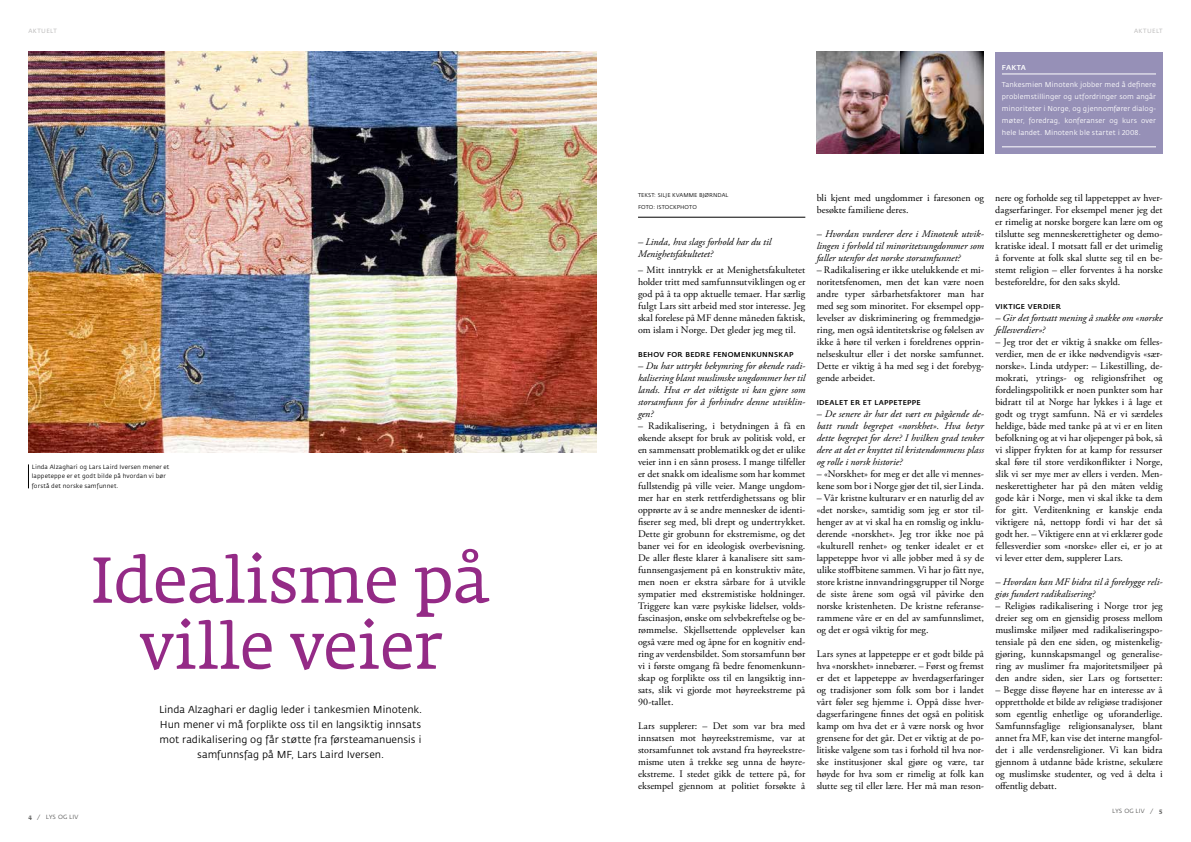
<style>
.page{position:relative;width:1191px;height:842px;background:#fff}
.page>*{position:absolute;margin:0;border:0;box-sizing:border-box;transform-origin:0 0}
.t1{font:64px/66px "Fedra Serif A";letter-spacing:-.01em;color:#942a86;text-align:center}
.t2{font:10px/12px "Adobe Garamond Pro";color:#000;text-align:justify}
.t3{font:italic 10px/12px "Adobe Garamond Pro";color:#000;text-align:justify}
.t4{font:10px/15px "Fedra Sans";letter-spacing:-.005em;color:#000;text-align:center}
.t5{font:7px/12px "Fedra Sans";letter-spacing:.015em;color:#fff;text-align:justify}
.t6{font:500 7px "Fedra Sans";letter-spacing:.04em;color:#000}
.t7{font:500 7px "Fedra Sans";letter-spacing:.03em;color:#fff}
.t8{font:6px/9.5px "Fedra Sans";letter-spacing:.02em;color:#000}
.t9{font:6px "Fedra Sans";letter-spacing:.02em;color:#575756}
.t10{font:6px "Fedra Sans";letter-spacing:.075em;color:#b3b2b2}
.t11{font:5.5px/12px "Fedra Sans";letter-spacing:.015em;color:#000}
.s1{font-family:"Fedra Serif A";font-weight:500;font-size:6.2px}
</style>
<div class="page">
<img style="left:28px;top:51px;width:568px;height:402px">
<div style="left:995px;top:52px;width:167px;height:101px;background:#9690b7"></div>
<hr style="left:1002px;top:74px;width:154px;height:1px;background:#fff">
<hr style="left:1002px;top:147px;width:154px;height:1px;background:#fff">
<svg style="left:28px;top:464px;width:1px;height:24px"></svg>
<img style="left:816px;top:51px;width:168px;height:102px">
<hr style="left:638px;top:217px;width:167px;height:1px;background:#000">
<p class="t10" style="left:28px;top:27px;width:30px">AKTUELT</p>
<p class="t10" style="left:1134px;top:27px;width:30px">AKTUELT</p>
<p class="t8" style="left:32px;top:462px;width:139px">Linda Alzaghari og Lars Laird Iversen mener et lappeteppe er et godt bilde på hvordan vi bør forstå det norske samfunnet.</p>
<h1 class="t1" style="left:91px;top:548px;width:400px">Idealisme på ville veier</h1>
<p class="t4" style="left:159px;top:702px;width:265px">Linda Alzaghari er daglig leder i tankesmien Minotenk.<br>Hun mener vi må forplikte oss til en langsiktig innsats mot radikalisering og får støtte fra førsteamanuensis i samfunnsfag på MF, Lars Laird Iversen.</p>
<p class="t9" style="left:28px;top:813px;width:52px"><span class="s1">4</span> / LYS OG LIV</p>
<p class="t7" style="left:1002px;top:64px;width:26px">FAKTA</p>
<p class="t5" style="left:1002px;top:78px;width:156px">Tankesmien Minotenk jobber med å definere problemstillinger og utfordringer som angår minoriteter i Norge, og gjennomfører dialog&shy;møter, foredrag, konferanser og kurs over hele landet. Minotenk ble startet i 2008.</p>
<p class="t11" style="left:638px;top:189px;width:92px">TEKST: SILJE KVAMME BJØRNDAL<br>FOTO: ISTOCKPHOTO</p>
<p class="t3" style="left:638px;top:236px;width:135px">– Linda, hva slags forhold har du til<br>Menighetsfakultetet?</p>
<p class="t2" style="left:638px;top:264px;width:169px">– Mitt inntrykk er at Menighetsfakultetet holder tritt med samfunnsutviklingen og er god på å ta opp aktuelle temaer. Har særlig fulgt Lars sitt arbeid med stor interesse. Jeg skal forelese på MF denne måneden faktisk, om islam i Norge. Det gleder jeg meg til.</p>
<p class="t6" style="left:638px;top:350px;width:157px">BEHOV FOR BEDRE FENOMENKUNNSKAP</p>
<p class="t3" style="left:638px;top:360px;width:169px">– Du har uttrykt bekymring for økende radi&shy;kalisering blant muslimske ungdommer her til lands. Hva er det viktigste vi kan gjøre som storsamfunn for å forhindre denne utviklin&shy;gen?</p>
<p class="t2" style="left:638px;top:420px;width:169px">– Radikalisering, i betydningen å få en økende aksept for bruk av politisk vold, er en sammensatt problematikk og det er ulike veier inn i en sånn prosess. I mange tilfeller er det snakk om idealisme som har kommet fullstendig på ville veier. Mange ungdom&shy;mer har en sterk rettferdighetssans og blir opprørte av å se andre mennesker de identi&shy;fiserer seg med, bli drept og undertrykket.<br>Dette gir grobunn for ekstremisme, og det baner vei for en ideologisk overbevisning.<br>De aller fleste klarer å kanalisere sitt sam&shy;funnsengasjement på en konstruktiv måte, men noen er ekstra sårbare for å utvikle sympatier med ekstremistiske holdninger.<br>Triggere kan være psykiske lidelser, volds&shy;fascinasjon, ønske om selvbekreftelse og be&shy;rømmelse. Skjellsettende opplevelser kan også være med og åpne for en kognitiv end&shy;ring av verdensbildet. Som storsamfunn bør vi i første omgang få bedre fenomenkunn&shy;skap og forplikte oss til en langsiktig inn&shy;sats, slik vi gjorde mot høyreekstreme på 90-tallet.</p>
<p class="t2" style="left:638px;top:720px;width:169px">Lars supplerer: – Det som var bra med innsatsen mot høyreekstremisme, var at storsamfunnet tok avstand fra høyreekstre&shy;misme uten å trekke seg unna de høyre&shy;ekstreme. I stedet gikk de tettere på, for eksempel gjennom at politiet forsøkte å</p>
<p class="t2" style="left:816px;top:192px;width:169px">bli kjent med ungdommer i faresonen og besøkte familiene deres.</p>
<p class="t3" style="left:816px;top:228px;width:169px">– Hvordan vurderer dere i Minotenk utvik&shy;lingen i forhold til minoritetsungdommer som faller utenfor det norske storsamfunnet?</p>
<p class="t2" style="left:816px;top:264px;width:169px">– Radikalisering er ikke utelukkende et mi&shy;noritetsfenomen, men det kan være noen andre typer sårbarhetsfaktorer man har med seg som minoritet. For eksempel opp&shy;levelser av diskriminering og fremmedgjø&shy;ring, men også identitetskrise og følelsen av ikke å høre til verken i foreldrenes opprin&shy;nelseskultur eller i det norske samfunnet.<br>Dette er viktig å ha med seg i det forebyg&shy;gende arbeidet.</p>
<p class="t6" style="left:816px;top:398px;width:105px">IDEALET ER ET LAPPETEPPE</p>
<p class="t3" style="left:816px;top:408px;width:169px">– De senere år har det vært en pågående de&shy;batt rundt begrepet «norskhet». Hva betyr dette begrepet for dere? I hvilken grad tenker dere at det er knyttet til kristendommens plass og rolle i norsk historie?</p>
<p class="t2" style="left:816px;top:468px;width:169px">– «Norskhet» for meg er det alle vi mennes&shy;kene som bor i Norge gjør det til, sier Linda.</p>
<p class="t2" style="left:816px;top:492px;width:169px">– Vår kristne kulturarv er en naturlig del av «det norske», samtidig som jeg er stor til&shy;henger av at vi skal ha en romslig og inklu&shy;derende «norskhet». Jeg tror ikke noe på «kulturell renhet» og tenker idealet er et lappeteppe hvor vi alle jobber med å sy de ulike stoffbitene sammen. Vi har jo fått nye, store kristne innvandringsgrupper til Norge de siste årene som også vil påvirke den norske kristenheten. De kristne referanse&shy;rammene våre er en del av samfunnslimet, og det er også viktig for meg.</p>
<p class="t2" style="left:816px;top:648px;width:169px">Lars synes at lappeteppe er et godt bilde på hva «norskhet» innebærer. – Først og fremst er det et lappeteppe av hverdagserfaringer og tradisjoner som folk som bor i landet vårt føler seg hjemme i. Oppå disse hver&shy;dagserfaringene finnes det også en politisk kamp om hva det er å være norsk og hvor grensene for det går. Det er viktig at de po&shy;litiske valgene som tas i forhold til hva nor&shy;ske institusjoner skal gjøre og være, tar høyde for hva som er rimelig at folk kan slutte seg til eller lære. Her må man reson-</p>
<p class="t2" style="left:995px;top:192px;width:169px">nere og forholde seg til lappeteppet av hver&shy;dagserfaringer. For eksempel mener jeg det er rimelig at norske borgere kan lære om og tilslutte seg menneskerettigheter og demo&shy;kratiske ideal. I motsatt fall er det urimelig å forvente at folk skal slutte seg til en be&shy;stemt religion – eller forventes å ha norske besteforeldre, for den saks skyld.</p>
<p class="t6" style="left:995px;top:302px;width:67px">VIKTIGE VERDIER</p>
<p class="t3" style="left:995px;top:312px;width:169px">– Gir det fortsatt mening å snakke om «norske fellesverdier»?</p>
<p class="t2" style="left:995px;top:336px;width:169px">– Jeg tror det er viktig å snakke om felles&shy;verdier, men de er ikke nødvendigvis «sær&shy;norske». Linda utdyper: – Likestilling, de&shy;mokrati, ytrings- og religionsfrihet og fordelingspolitikk er noen punkter som har bidratt til at Norge har lykkes i å lage et godt og trygt samfunn. Nå er vi særdeles heldige, både med tanke på at vi er en liten befolkning og at vi har oljepenger på bok, så vi slipper frykten for at kamp for ressurser skal føre til store verdikonflikter i Norge, slik vi ser mye mer av ellers i verden. Men&shy;neskerettigheter har på den måten veldig gode kår i Norge, men vi skal ikke ta dem for gitt. Verditenkning er kanskje enda viktigere nå, nettopp fordi vi har det så godt her. – Viktigere enn at vi erklærer gode fellesverdier som «norske» eller ei, er jo at vi lever etter dem, supplerer Lars.</p>
<p class="t3" style="left:995px;top:576px;width:169px">– Hvordan kan MF bidra til å forebygge reli&shy;giøs fundert radikalisering?</p>
<p class="t2" style="left:995px;top:600px;width:169px">– Religiøs radikalisering i Norge tror jeg dreier seg om en gjensidig prosess mellom muslimske miljøer med radikaliseringspo&shy;tensiale på den ene siden, og mistenkelig&shy;gjøring, kunnskapsmangel og generalise&shy;ring av muslimer fra majoritetsmiljøer på den andre siden, sier Lars og fortsetter:</p>
<p class="t2" style="left:995px;top:684px;width:169px">– Begge disse fløyene har en interesse av å opprettholde et bilde av religiøse tradisjoner som egentlig enhetlige og uforanderlige.<br>Samfunnsfaglige religionsanalyser, blant annet fra MF, kan vise det interne mangfol&shy;det i alle verdensreligioner. Vi kan bidra gjennom å utdanne både kristne, sekulære og muslimske studenter, og ved å delta i offentlig debatt.</p>
<p class="t9" style="left:1112px;top:807px;width:52px">LYS OG LIV / <span class="s1">5</span></p>
</div>
